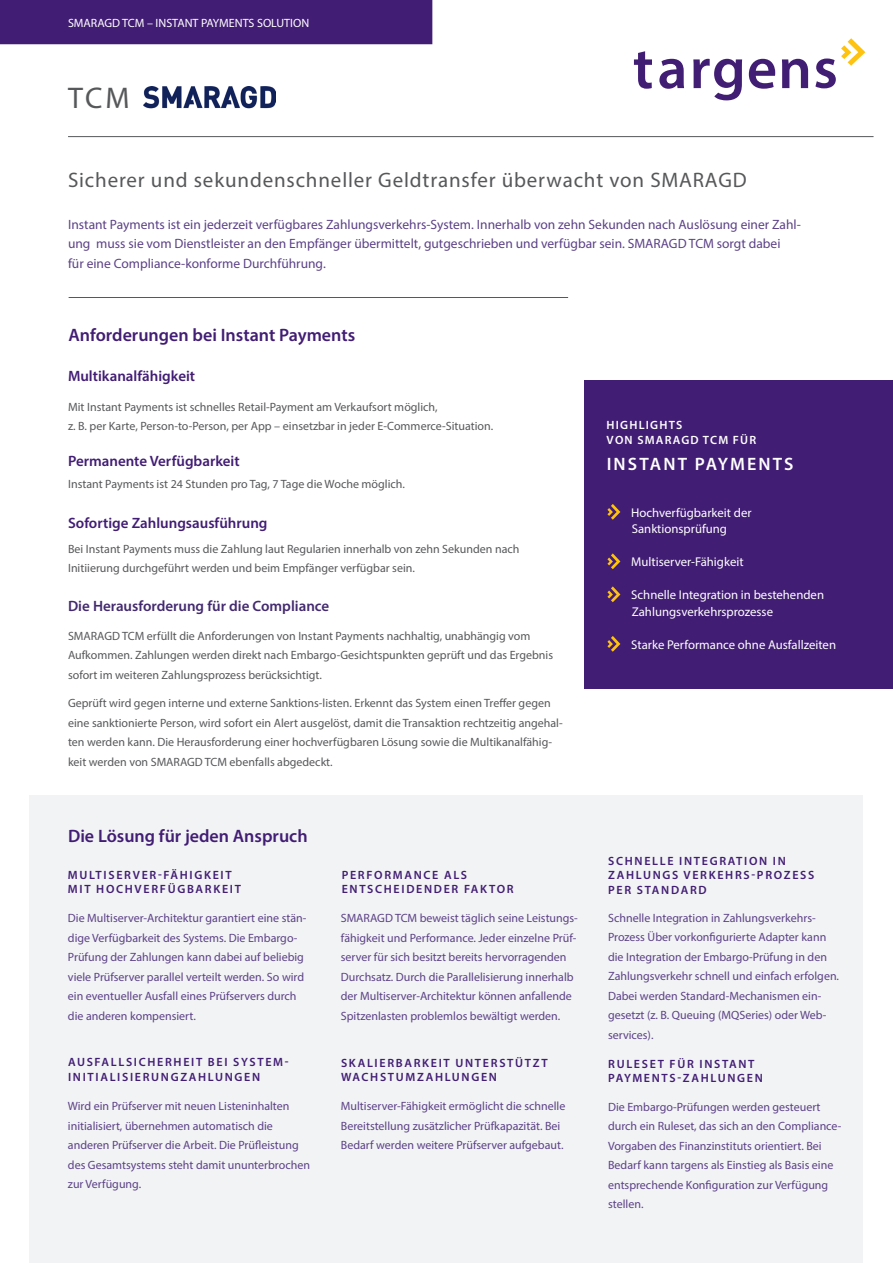
<style>
.page{position:relative;width:893px;height:1263px;background:#fff}
.page>*{position:absolute;margin:0;border:0;box-sizing:border-box;transform-origin:0 0}
.t1{font:30px "Myriad Pro";color:#57585a}
.t2{font:21px "Myriad Pro";letter-spacing:.04em;color:#57585a}
.t3{font:600 18px "Myriad Pro";color:#421d74}
.t4{font:600 18px "Myriad Pro";letter-spacing:.12em;color:#fff}
.t5{font:600 15px "Myriad Pro";color:#421d74}
.t6{font:600 15px "Myriad Pro";color:#432a6f}
.t7{font:13.5px "Myriad Pro";color:#5c4187}
.t8{font:12.75px "Myriad Pro";color:#fff}
.t9{font:12px/19.5px "Myriad Pro";color:#5c4187}
.t10{font:12px/19.5px "Myriad Pro";color:#57585a}
.t11{font:600 12px/14.4px "Myriad Pro";letter-spacing:.14em;color:#421d74}
.t12{font:12px "Myriad Pro";color:#fff}
.t13{font:600 12px "Myriad Pro";letter-spacing:.1em;color:#fff}
</style>
<div class="page">
<div style="left:30px;top:796px;width:833px;height:467px;background:#f2f3f4"></div>
<div style="left:585px;top:381px;width:308px;height:308px;background:#421d74"></div>
<img style="left:143px;top:86px;width:132px;height:23px">
<hr style="left:68px;top:136px;width:805px;height:1px;background:#57585a">
<svg style="left:634px;top:51px;width:18px;height:38px"></svg>
<svg style="left:659px;top:59px;width:25px;height:30px"></svg>
<svg style="left:749px;top:59px;width:26px;height:30px"></svg>
<svg style="left:782px;top:59px;width:26px;height:29px"></svg>
<svg style="left:693px;top:59px;width:49px;height:41px"></svg>
<svg style="left:815px;top:38px;width:50px;height:50px"></svg>
<div style="left:0;top:0;width:432px;height:44px;background:#421d74"></div>
<svg style="left:607px;top:504px;width:13px;height:16px"></svg>
<svg style="left:607px;top:553px;width:13px;height:16px"></svg>
<svg style="left:607px;top:586px;width:13px;height:16px"></svg>
<svg style="left:607px;top:636px;width:13px;height:16px"></svg>
<hr style="left:69px;top:297px;width:499px;height:1px;background:#57585a">
<p class="t12" style="left:68px;top:16px;width:243px">SMARAGD TCM – INSTANT PAYMENTS SOLUTION</p>
<p class="t1" style="left:68px;top:79px;width:63px">TCM</p>
<p class="t2" style="left:68px;top:167px;width:680px">Sicherer und sekundenschneller Geldtransfer überwacht von SMARAGD</p>
<p class="t7" style="left:68px;top:216px;width:734px">Instant Payments ist ein jederzeit verfügbares Zahlungsverkehrs-System. Innerhalb von zehn Sekunden nach Auslösung einer Zahl-</p>
<p class="t7" style="left:68px;top:236px;width:714px">ung muss sie vom Dienstleister an den Empfänger übermittelt, gutgeschrieben und verfügbar sein. SMARAGD TCM sorgt dabei</p>
<p class="t7" style="left:68px;top:255px;width:259px">für eine Compliance-konforme Durchführung.</p>
<p class="t3" style="left:69px;top:323px;width:288px">Anforderungen bei Instant Payments</p>
<p class="t5" style="left:68px;top:366px;width:129px">Multikanalfähigkeit</p>
<p class="t10" style="left:68px;top:397px;width:371px">Mit Instant Payments ist schnelles Retail-Payment am Verkaufsort möglich,</p>
<p class="t10" style="left:68px;top:416px;width:427px">z. B. per Karte, Person-to-Person, per App – einsetzbar in jeder E-Commerce-Situation.</p>
<p class="t5" style="left:68px;top:451px;width:173px">Permanente Verfügbarkeit</p>
<p class="t10" style="left:68px;top:474px;width:338px">Instant Payments ist 24 Stunden pro Tag, 7 Tage die Woche möglich.</p>
<p class="t5" style="left:68px;top:513px;width:201px">Sofortige Zahlungsausführung</p>
<p class="t10" style="left:68px;top:539px;width:453px">Bei Instant Payments muss die Zahlung laut Regularien innerhalb von zehn Sekunden nach</p>
<p class="t10" style="left:68px;top:558px;width:348px">Initiierung durchgeführt werden und beim Empfänger verfügbar sein.</p>
<p class="t6" style="left:68px;top:597px;width:263px">Die Herausforderung für die Compliance</p>
<p class="t10" style="left:68px;top:626px;width:464px">SMARAGD TCM erfüllt die Anforderungen von Instant Payments nachhaltig, unabhängig vom</p>
<p class="t10" style="left:68px;top:645px;width:487px">Aufkommen. Zahlungen werden direkt nach Embargo-Gesichtspunkten geprüft und das Ergebnis</p>
<p class="t10" style="left:68px;top:665px;width:255px">sofort im weiteren Zahlungsprozess berücksichtigt.</p>
<p class="t10" style="left:68px;top:693px;width:496px">Geprüft wird gegen interne und externe Sanktions-listen. Erkennt das System einen Treffer gegen eine sanktionierte Person, wird sofort ein Alert ausgelöst, damit die Transaktion rechtzeitig angehal&shy;ten werden kann. Die Herausforderung einer hochverfügbaren Lösung sowie die Multikanalfähig-</p>
<p class="t10" style="left:68px;top:752px;width:266px">keit werden von SMARAGD TCM ebenfalls abgedeckt.</p>
<p class="t3" style="left:68px;top:824px;width:241px">Die Lösung für jeden Anspruch</p>
<p class="t11" style="left:68px;top:867px;width:165px">MULTISERVER-FÄHIGKEIT</p>
<p class="t11" style="left:68px;top:881px;width:175px">MIT HOCHVERFÜGBARKEIT</p>
<p class="t11" style="left:342px;top:867px;width:127px">PERFORMANCE ALS</p>
<p class="t11" style="left:342px;top:881px;width:173px">ENTSCHEIDENDER FAKTOR</p>
<p class="t13" style="left:607px;top:417px;width:77px">HIGHLIGHTS</p>
<p class="t13" style="left:607px;top:432px;width:151px">VON SMARAGD TCM FÜR</p>
<p class="t4" style="left:607px;top:453px;width:188px">INSTANT PAYMENTS</p>
<p class="t8" style="left:631px;top:504px;width:122px">Hochverfügbarkeit der</p>
<p class="t8" style="left:632px;top:521px;width:97px">Sanktionsprüfung</p>
<p class="t8" style="left:631px;top:554px;width:114px">Multiserver-Fähigkeit</p>
<p class="t8" style="left:631px;top:587px;width:194px">Schnelle Integration in bestehenden</p>
<p class="t8" style="left:632px;top:603px;width:143px">Zahlungsverkehrsprozesse</p>
<p class="t8" style="left:631px;top:636px;width:206px">Starke Performance ohne Ausfallzeiten</p>
<p class="t11" style="left:608px;top:853px;width:179px">SCHNELLE INTEGRATION IN</p>
<p class="t11" style="left:608px;top:868px;width:208px">ZAHLUNGS VERKEHRS-PROZESS</p>
<p class="t11" style="left:608px;top:882px;width:100px">PER STANDARD</p>
<p class="t9" style="left:68px;top:908px;width:240px">Die Multiserver-Architektur garantiert eine stän&shy;dige Verfügbarkeit des Systems. Die Embargo-Prüfung der Zahlungen kann dabei auf beliebig viele Prüfserver parallel verteilt werden. So wird ein eventueller Ausfall eines Prüfservers durch die anderen kompensiert.</p>
<p class="t9" style="left:341px;top:908px;width:239px">SMARAGD TCM beweist täglich seine Leistungs&shy;fähigkeit und Performance. Jeder einzelne Prüf&shy;server für sich besitzt bereits hervorragenden Durchsatz. Durch die Parallelisierung innerhalb der Multiserver-Architektur können anfallende Spitzenlasten problemlos bewältigt werden.</p>
<p class="t9" style="left:608px;top:908px;width:209px">Schnelle Integration in Zahlungsverkehrs-</p>
<p class="t9" style="left:608px;top:927px;width:220px">Prozess Über vorkonfigurierte Adapter kann</p>
<p class="t9" style="left:608px;top:947px;width:233px">die Integration der Embargo-Prüfung in den<br>Zahlungsverkehr schnell und einfach erfolgen.<br>Dabei werden Standard-Mechanismen ein-</p>
<p class="t9" style="left:608px;top:1005px;width:220px">gesetzt (z. B. Queuing (MQSeries) oder Web&shy;services).</p>
<p class="t11" style="left:68px;top:1054px;width:222px">AUSFALLSICHERHEIT BEI SYSTEM-<br>INITIALISIERUNGZAHLUNGEN</p>
<p class="t11" style="left:341px;top:1055px;width:208px">SKALIERBARKEIT UNTERSTÜTZT<br>WACHSTUMZAHLUNGEN</p>
<p class="t11" style="left:608px;top:1056px;width:148px">RULESET FÜR INSTANT</p>
<p class="t11" style="left:608px;top:1070px;width:156px">PAYMENTS-ZAHLUNGEN</p>
<p class="t9" style="left:68px;top:1096px;width:223px">Wird ein Prüfserver mit neuen Listeninhalten initialisiert, übernehmen automatisch die</p>
<p class="t9" style="left:68px;top:1135px;width:244px">anderen Prüfserver die Arbeit. Die Prüfleistung des Gesamtsystems steht damit ununterbrochen zur Verfügung.</p>
<p class="t9" style="left:341px;top:1096px;width:226px">Multiserver-Fähigkeit ermöglicht die schnelle<br>Bereitstellung zusätzlicher Prüfkapazität. Bei<br>Bedarf werden weitere Prüfserver aufgebaut.</p>
<p class="t9" style="left:608px;top:1096px;width:235px">Die Embargo-Prüfungen werden gesteuert durch ein Ruleset, das sich an den Compliance-Vorgaben des Finanzinstituts orientiert. Bei Bedarf kann targens als Einstieg als Basis eine entsprechende Konfiguration zur Verfügung stellen.</p>
</div>
